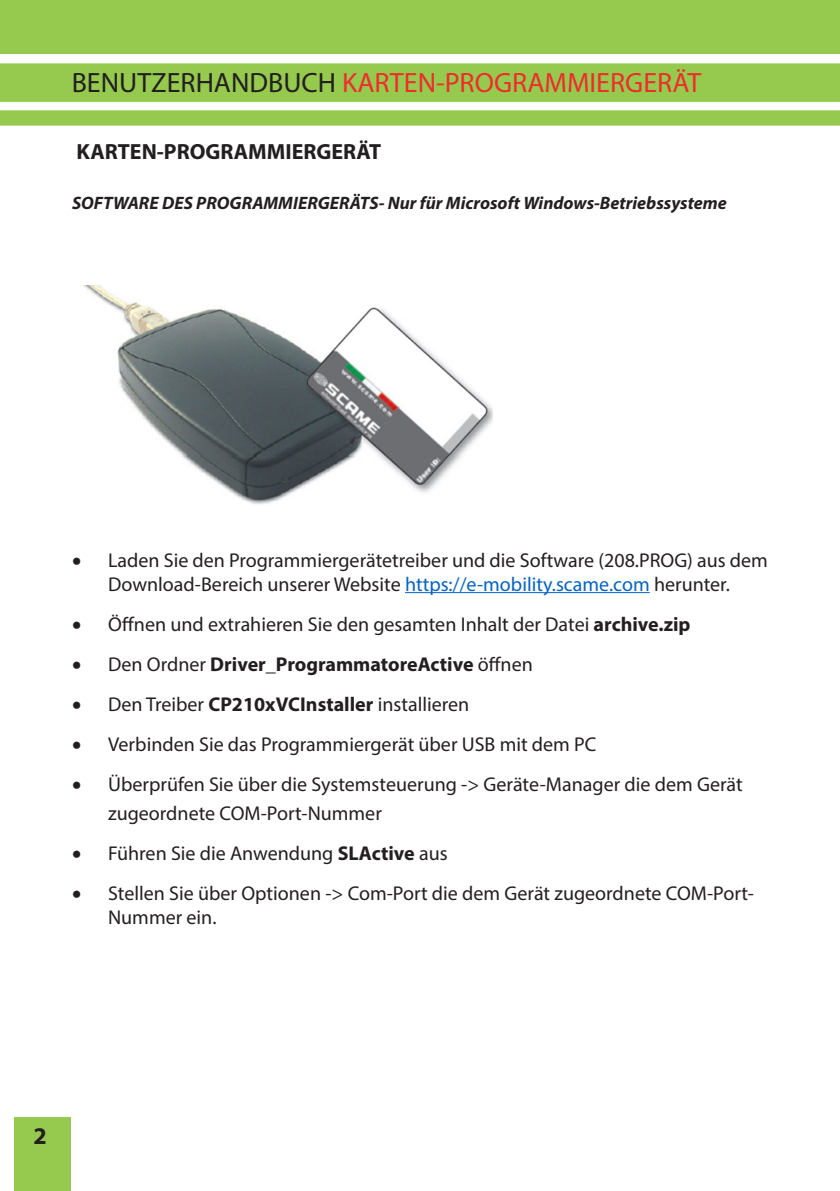
<style>
.page{position:relative;width:840px;height:1191px;background:#fff}
.page>*{position:absolute;margin:0;border:0;box-sizing:border-box;transform-origin:0 0}
.t1{font:28px "Myriad Pro";color:#ee2d2d}
.t2{font:700 24px "Myriad Pro";color:#231f20}
.TITOLO_DE{font:700 22px "Myriad Pro";color:#231f20}
.t3{font:20px/24px "Myriad Pro";color:#231f20}
.t4{font:700 20px "Myriad Pro";color:#231f20}
.Sottotilolo_indice{font:italic 700 18px "Myriad Pro";color:#231f20}
.s1{color:#231f20}
.s2{color:#0563c1}
.s3{font-weight:700}
.s4{font-weight:400}
</style>
<div class="page">
<div style="left:14px;top:1117px;width:57px;height:74px;background:#96ca4e"></div>
<div style="left:0;top:0;width:839px;height:54px;background:#96ca4e"></div>
<svg style="left:0;top:63px;width:839px;height:63px;background:#a5d167"></svg>
<hr style="left:405px;top:592px;width:244px;height:1px;background:#0563c1">
<img style="left:83px;top:285px;width:409px;height:219px">
<h1 class="t1" style="left:72px;top:66px;width:630px"><span class="s1">BENUTZERHANDBUCH</span> KARTEN-PROGRAMMIERGERÄT</h1>
<p class="TITOLO_DE" style="left:76px;top:137px;width:306px">KARTEN-PROGRAMMIERGERÄT</p>
<p class="Sottotilolo_indice" style="left:72px;top:191px;width:656px">SOFTWARE DES PROGRAMMIERGERÄTS- Nur für Microsoft Windows-Betriebssysteme</p>
<p class="t3" style="left:72px;top:547px;width:697px;text-align:center">• Laden Sie den Programmiergerätetreiber und die Software (208.PROG) aus dem<br>Download-Bereich unserer Website <span class="s2">https://e-mobility.scame.com</span> herunter.</p>
<p class="t3" style="left:72px;top:611px;width:619px">• Öffnen und extrahieren Sie den gesamten Inhalt der Datei <span class="s3">archive.zip</span></p>
<p class="t4" style="left:72px;top:651px;width:462px">• <span class="s4">Den Ordner</span> Driver_ProgrammatoreActive <span class="s4">öffnen</span></p>
<p class="t3" style="left:72px;top:691px;width:398px">• Den Treiber <span class="s3">CP210xVCInstaller</span> installieren</p>
<p class="t3" style="left:72px;top:731px;width:525px">• Verbinden Sie das Programmiergerät über USB mit dem PC</p>
<p class="t3" style="left:108px;top:769px;width:635px;line-height:28.8px;text-indent:-36px">• Überprüfen Sie über die Systemsteuerung -&gt; Geräte-Manager die dem Gerät zugeordnete COM-Port-Nummer</p>
<p class="t3" style="left:72px;top:840px;width:377px">• Führen Sie die Anwendung <span class="s3">SLActive</span> aus</p>
<p class="t3" style="left:108px;top:880px;width:647px;text-indent:-36px">• Stellen Sie über Optionen -&gt; Com-Port die dem Gerät zugeordnete COM-Port-<br>Nummer ein.</p>
<p class="t2" style="left:33px;top:1120px;width:15px">2</p>
</div>
